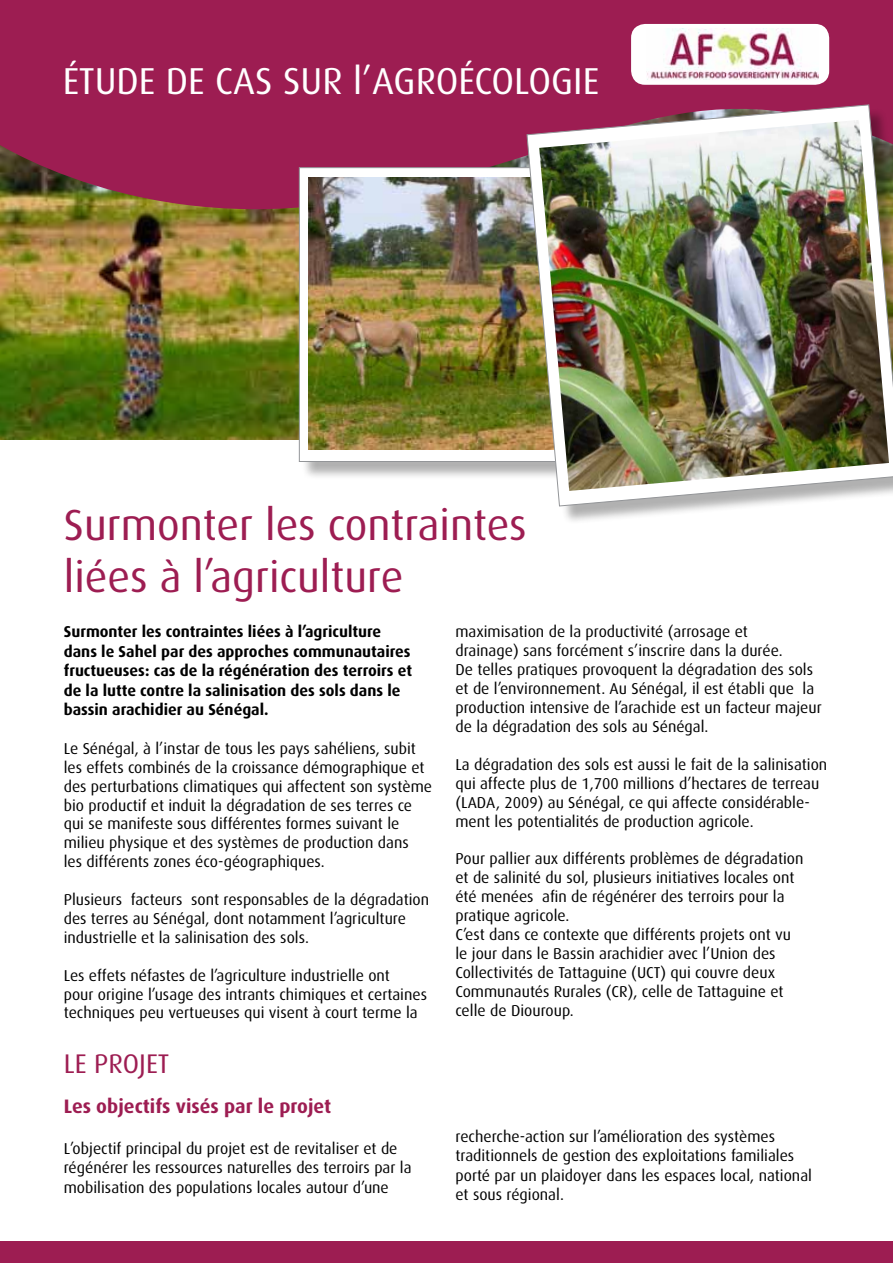
<style>
.page{position:relative;width:893px;height:1263px;background:#fff}
.page>*{position:absolute;margin:0;border:0;box-sizing:border-box;transform-origin:0 0}
.t1{font:43.5px/52.2px "Dax";color:#9d1d52}
.t2{font:37.5px "Dax";color:#fff}
.t3{font:27px "Dax";color:#9d1d52}
.t4{font:700 19.5px "Dax";color:#9d1d52}
.t5{font:15.75px/18.9px "Dax";color:#000}
.t6{font:700 15.75px/19.5px "Dax";color:#000}
</style>
<div class="page">
<img style="left:0;top:245px;width:299px;height:195px">
<svg style="left:0;top:0;width:893px;height:245px;background:#99264e"></svg>
<div style="left:631px;top:24px;width:198px;height:61px;background:#fff;border-radius:14px"></div>
<img style="left:647px;top:28px;width:172px;height:52px">
<div style="left:0;top:1242px;width:893px;height:21px;background:#9d1d52"></div>
<div style="left:301px;top:170px;width:288px;height:310px;background:#000;opacity:.31"></div>
<div style="left:299px;top:167px;width:271px;height:295px;background:#fff;border:1px solid #939598"></div>
<img style="left:309px;top:178px;width:217px;height:271px">
<div style="left:529px;top:107px;width:364px;height:417px;background:#000;opacity:.31"></div>
<img style="left:526px;top:104px;width:367px;height:402px">
<img style="left:539px;top:120px;width:350px;height:371px">
<h2 class="t2" style="left:63px;top:60px;width:538px">ÉTUDE DE CAS SUR l’AGROÉCOLOGIE</h2>
<h1 class="t1" style="left:64px;top:499px;width:464px">Surmonter les contraintes liées à l’agriculture</h1>
<p class="t6" style="left:64px;top:622px;width:350px">Surmonter les contraintes liées à l’agriculture dans le Sahel par des approches communautaires fructueuses: cas de la régénération des terroirs et de la lutte contre la salinisation des sols dans le bassin arachidier au Sénégal.</p>
<p class="t5" style="left:64px;top:739px;width:370px">Le Sénégal, à l’instar de tous les pays sahéliens, subit les effets combinés de la croissance démographique et des perturbations climatiques qui affectent son système bio productif et induit la dégradation de ses terres ce qui se manifeste sous différentes formes suivant le milieu physique et des systèmes de production dans<br>les différents zones éco-géographiques.</p>
<p class="t5" style="left:64px;top:890px;width:367px">Plusieurs facteurs sont responsables de la dégradation des terres au Sénégal, dont notamment l’agriculture industrielle et la salinisation des sols.</p>
<p class="t5" style="left:64px;top:966px;width:365px">Les effets néfastes de l’agriculture industrielle ont<br>pour origine l’usage des intrants chimiques et certaines techniques peu vertueuses qui visent à court terme la</p>
<p class="t5" style="left:455px;top:623px;width:368px">maximisation de la productivité (arrosage et<br>drainage) sans forcément s’inscrire dans la durée.<br>De telles pratiques provoquent la dégradation des sols et de l’environnement. Au Sénégal, il est établi que la production intensive de l’arachide est un facteur majeur de la dégradation des sols au Sénégal.</p>
<p class="t5" style="left:455px;top:755px;width:373px">La dégradation des sols est aussi le fait de la salinisation qui affecte plus de 1,700 millions d’hectares de terreau (LADA, 2009) au Sénégal, ce qui affecte considérable&shy;ment les potentialités de production agricole.</p>
<p class="t5" style="left:455px;top:849px;width:349px">Pour pallier aux différents problèmes de dégradation et de salinité du sol, plusieurs initiatives locales ont été menées afin de régénérer des terroirs pour la pratique agricole.<br>C’est dans ce contexte que différents projets ont vu le jour dans le Bassin arachidier avec l’Union des Collectivités de Tattaguine (UCT) qui couvre deux Communautés Rurales (CR), celle de Tattaguine et celle de Diouroup.</p>
<h3 class="t3" style="left:64px;top:1048px;width:107px">LE PROJET</h3>
<p class="t4" style="left:64px;top:1095px;width:269px">Les objectifs visés par le projet</p>
<p class="t5" style="left:64px;top:1138px;width:349px;line-height:19.5px">L’objectif principal du projet est de revitaliser et de régénérer les ressources naturelles des terroirs par la mobilisation des populations locales autour d’une</p>
<p class="t5" style="left:455px;top:1127px;width:358px;line-height:19.5px">recherche-action sur l’amélioration des systèmes traditionnels de gestion des exploitations familiales porté par un plaidoyer dans les espaces local, national et sous régional.</p>
</div>
